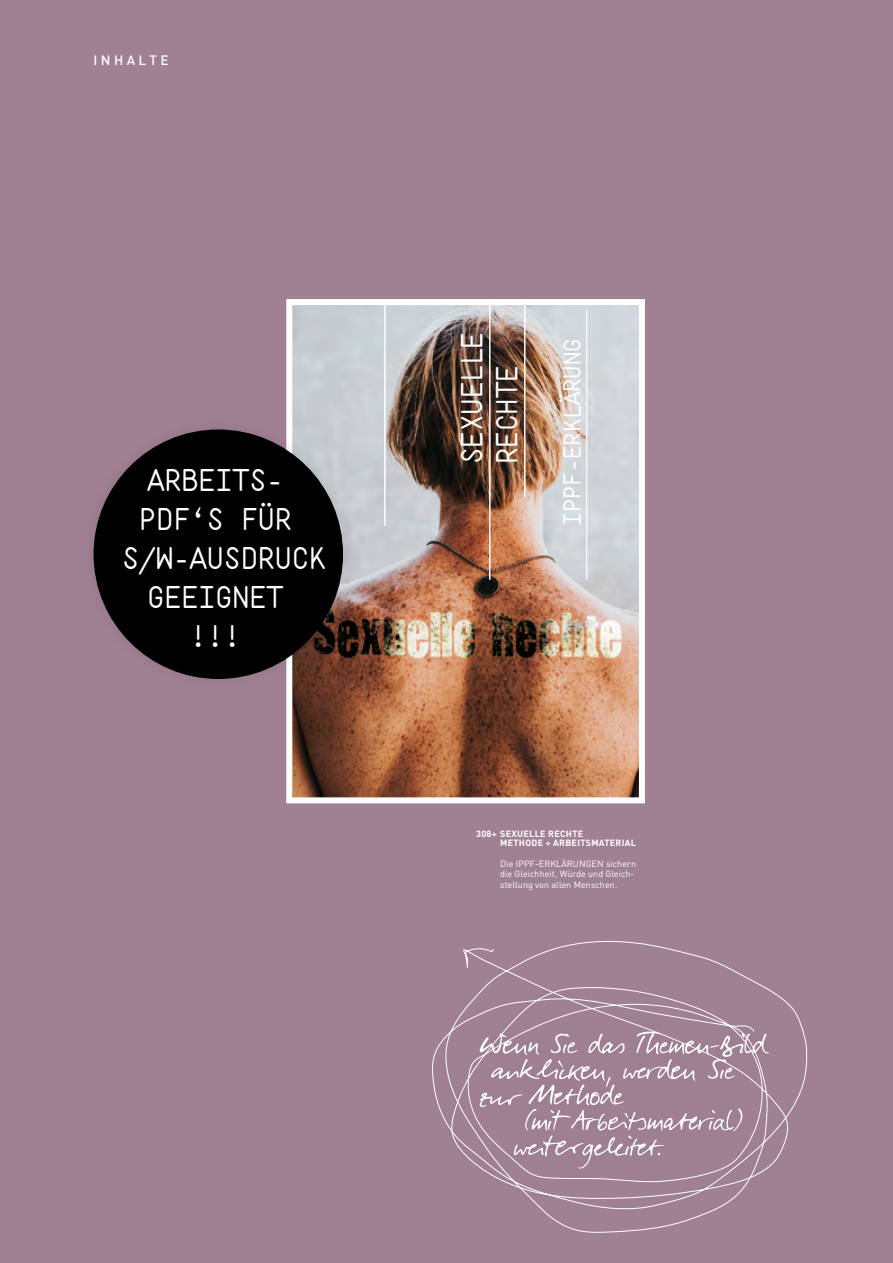
<style>
.page{position:relative;width:893px;height:1263px;background:#a08193}
.page>*{position:absolute;margin:0;border:0;box-sizing:border-box;transform-origin:0 0}
.t1{font:30px/39px "AHAMONO Monospaced";color:#fff;text-align:center}
.t2{font:29.1px/35px "AHAMONO Monospaced";color:#fff}
.t3{font:23.55px "AHAMONO Monospaced";color:#fff}
.t4{font:500 13.5px "DIN";color:#fff}
.t5{font:9px/10.5px "DIN";letter-spacing:.005em;color:#fff}
.t6{font:700 9px/9.8px "DIN";letter-spacing:.03em;color:#fff}
</style>
<div class="page">
<img style="left:293px;top:306px;width:345px;height:490px">
<div style="left:286px;top:299px;width:359px;height:504px;border:6px solid #fff"></div>
<hr style="left:384px;top:302px;width:2px;height:224px;background:#fff">
<hr style="left:489px;top:299px;width:2px;height:281px;background:#fff">
<hr style="left:524px;top:299px;width:1px;height:198px;background:#fff">
<hr style="left:586px;top:310px;width:1px;height:270px;background:#fff">
<svg style="left:432px;top:940px;width:375px;height:293px"></svg>
<div style="left:466px;top:1018px;width:314px;height:164px;background:#896579;opacity:.26"></div>
<svg style="left:479px;top:1032px;width:290px;height:136px"></svg>
<div style="left:80px;top:415px;width:276px;height:278px;background:#000;opacity:.1"></div>
<div style="left:94px;top:429px;width:249px;height:250px;background:#000;border-radius:50%"></div>
<h3 class="t4" style="left:94px;top:51px;width:77px">I N H A L T E</h3>
<h1 class="t1" style="left:122px;top:460px;width:205px">ARBEITS-<br>PDF‘S FÜR<br>S/W-AUSDRUCK<br>GEEIGNET<br>!!!</h1>
<h2 class="t2" style="left:454px;top:464px;width:133px;rotate:-90deg">SEXUELLE<br>RECHTE</h2>
<h3 class="t3" style="left:557px;top:526px;width:189px;rotate:-90deg">IPPF-ERKLÄRUNG</h3>
<p class="t6" style="left:500px;top:828px;width:137px;text-indent:-24px">308+ SEXUELLE RECHTE<br>METHODE + ARBEITSMATERIAL</p>
<p class="t5" style="left:500px;top:858px;width:137px">Die IPPF-ERKLÄRUNGEN sichern die Gleichheit, Würde und Gleich&shy;stellung von allen Menschen.</p>
</div>
